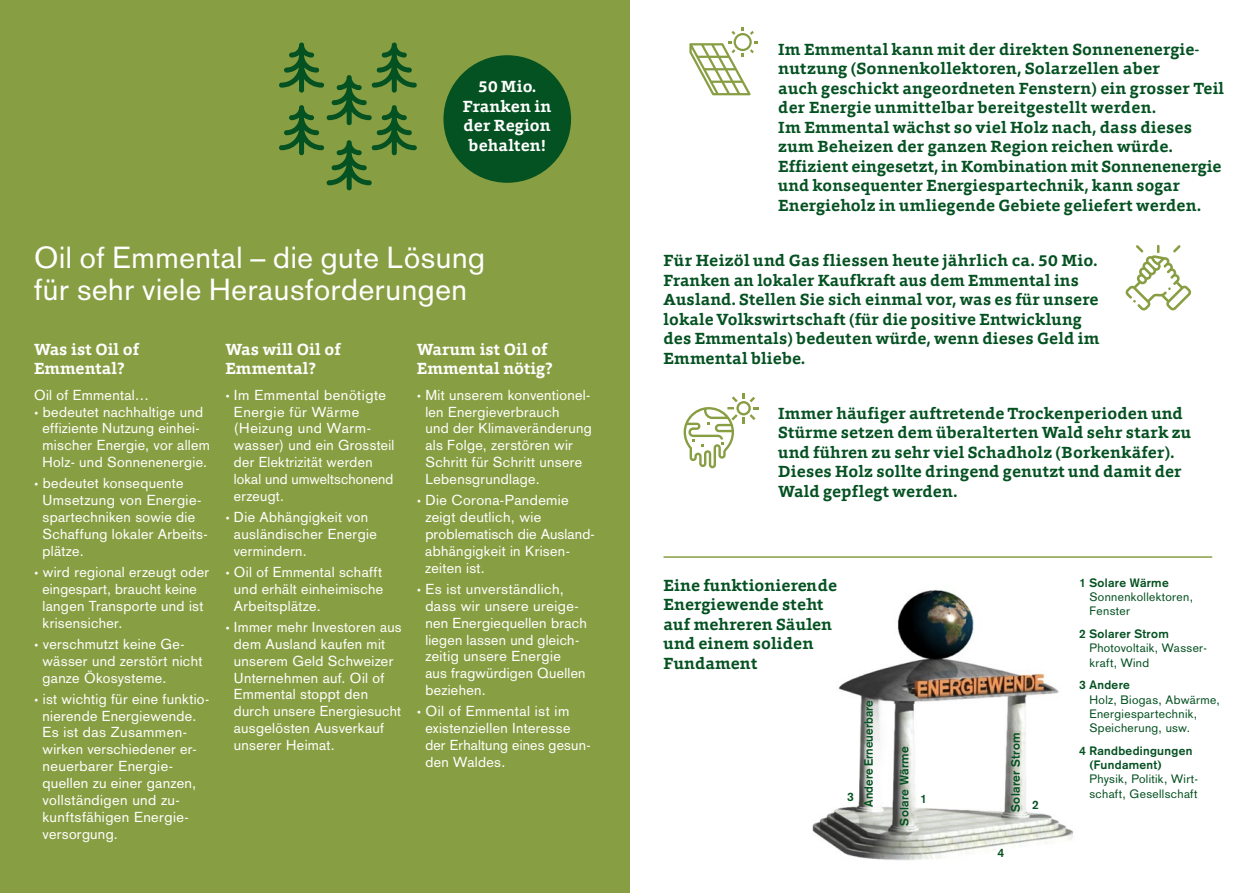
<style>
.page{position:relative;width:1259px;height:893px;background:#fff}
.page>*{position:absolute;margin:0;border:0;box-sizing:border-box;transform-origin:0 0}
.t1{font:30px/32.2px "Basic Commercial LT Std";letter-spacing:.02em;color:#fff}
.t2{font:700 16.5px/19.5px "Foro Rounded";letter-spacing:.01em;color:#045121}
.t3{font:700 16.5px/19.5px "Foro Rounded";color:#fff}
.t4{font:14.25px/16.8px "Basic Commercial LT Std";letter-spacing:.025em;color:#fff}
.t5{font:12px/14.2px "Basic Commercial LT Std";letter-spacing:.03em;color:#045121}
.t6{font:700 12px/14.2px "Basic Commercial LT Std";letter-spacing:.03em;color:#045121}
.t7{font:700 12px "Basic Commercial LT Std";letter-spacing:.005em;color:#045121}
.s1{font-family:"Foro";font-weight:300}
</style>
<div class="page">
<div style="left:0;top:0;width:629px;height:893px;background:#889e42"></div>
<hr style="left:663px;top:556px;width:549px;height:2px;background:#889e42">
<div style="left:443px;top:55px;width:128px;height:128px;background:#045121;border-radius:50%"></div>
<svg style="left:279px;top:43px;width:138px;height:147px"></svg>
<svg style="left:689px;top:27px;width:68px;height:68px"></svg>
<svg style="left:1125px;top:245px;width:66px;height:65px"></svg>
<svg style="left:683px;top:393px;width:75px;height:75px"></svg>
<img style="left:812px;top:589px;width:261px;height:272px">
<p class="t3" style="left:463px;top:76px;width:90px;text-align:center">50 Mio.<br>Franken in der Region behalten!</p>
<h1 class="t1" style="left:34px;top:241px;width:452px">Oil of Emmental – die gute Lösung für sehr viele Herausforderungen</h1>
<p class="t3" style="left:34px;top:339px;width:106px">Was ist Oil of<br>Emmental?</p>
<p class="t4" style="left:34px;top:386px;width:116px">Oil of Emmental…</p>
<p class="t4" style="left:34px;top:403px;width:177px;text-align:center"><span class="s1">•</span> bedeutet nachhaltige und effiziente Nutzung einhei&shy;mischer Energie, vor allem<br>Holz- und Sonnenenergie.</p>
<p class="t4" style="left:43px;top:475px;width:167px;text-indent:-9px"><span class="s1">•</span> bedeutet konsequente<br>Umsetzung von Energie&shy;spartechniken sowie die<br>Schaffung lokaler Arbeits&shy;plätze.</p>
<p class="t4" style="left:43px;top:564px;width:168px;text-indent:-9px"><span class="s1">•</span> wird regional erzeugt oder eingespart, braucht keine langen Transporte und ist krisensicher.</p>
<p class="t4" style="left:43px;top:635px;width:161px;text-indent:-9px"><span class="s1">•</span> verschmutzt keine Ge&shy;wässer und zerstört nicht ganze Ökosysteme.</p>
<p class="t4" style="left:43px;top:690px;width:168px;text-indent:-9px"><span class="s1">•</span> ist wichtig für eine funktio&shy;nierende Energiewende.<br>Es ist das Zusammen&shy;wirken verschiedener er&shy;neuerbarer Energie&shy;quellen zu einer ganzen, vollständigen und zu&shy;kunftsfähigen Energie&shy;versorgung.</p>
<p class="t3" style="left:225px;top:339px;width:117px">Was will Oil of<br>Emmental?</p>
<p class="t4" style="left:234px;top:386px;width:162px;text-indent:-9px"><span class="s1">•</span> Im Emmental benötigte<br>Energie für Wärme (Heizung und Warm&shy;wasser) und ein Grossteil der Elektrizität werden lokal und umweltschonend erzeugt.</p>
<p class="t4" style="left:234px;top:509px;width:145px;text-indent:-9px"><span class="s1">•</span> Die Abhängigkeit von ausländischer Energie vermindern.</p>
<p class="t4" style="left:234px;top:564px;width:151px;text-align:justify;text-indent:-9px"><span class="s1">•</span> Oil of Emmental schafft und erhält einheimische Arbeitsplätze.</p>
<p class="t4" style="left:234px;top:618px;width:169px;text-indent:-9px"><span class="s1">•</span> Immer mehr Investoren aus dem Ausland kaufen mit unserem Geld Schweizer<br>Unternehmen auf. Oil of<br>Emmental stoppt den durch unsere Energiesucht ausgelösten Ausverkauf unserer Heimat.</p>
<p class="t3" style="left:417px;top:339px;width:137px">Warum ist Oil of<br>Emmental nötig?</p>
<p class="t4" style="left:425px;top:386px;width:168px;text-indent:-9px"><span class="s1">•</span> Mit unserem konventionel&shy;len Energieverbrauch<br>und der Klimaveränderung als Folge, zerstören wir<br>Schritt für Schritt unsere<br>Lebensgrundlage.</p>
<p class="t4" style="left:425px;top:492px;width:171px;text-indent:-8px"><span class="s1">•</span> Die Corona-Pandemie zeigt deutlich, wie problematisch die Ausland&shy;abhängigkeit in Krisen&shy;zeiten ist.</p>
<p class="t4" style="left:425px;top:580px;width:163px;text-indent:-9px"><span class="s1">•</span> Es ist unverständlich, dass wir unsere ureige&shy;nen Energiequellen brach liegen lassen und gleich&shy;zeitig unsere Energie<br>aus fragwürdigen Quellen beziehen.</p>
<p class="t4" style="left:425px;top:703px;width:167px;text-indent:-9px"><span class="s1">•</span> Oil of Emmental ist im existenziellen Interesse der Erhaltung eines gesun&shy;den Waldes.</p>
<p class="t2" style="left:778px;top:39px;width:447px">Im Emmental kann mit der direkten Sonnenenergie&shy;nutzung (Sonnenkollektoren, Solarzellen aber<br>auch geschickt angeordneten Fenstern) ein grosser Teil der Energie unmittelbar bereitgestellt werden.<br>Im Emmental wächst so viel Holz nach, dass dieses zum Beheizen der ganzen Region reichen würde.<br>Effizient eingesetzt, in Kombination mit Sonnenenergie und konsequenter Energiespartechnik, kann sogar Energieholz in umliegende Gebiete geliefert werden.</p>
<p class="t2" style="left:663px;top:251px;width:437px">Für Heizöl und Gas fliessen heute jährlich ca. 50 Mio.<br>Franken an lokaler Kaufkraft aus dem Emmental ins Ausland. Stellen Sie sich einmal vor, was es für unsere lokale Volkswirtschaft (für die positive Entwicklung des Emmentals) bedeuten würde, wenn dieses Geld im Emmental bliebe.</p>
<p class="t2" style="left:778px;top:403px;width:414px">Immer häufiger auftretende Trockenperioden und Stürme setzen dem überalterten Wald sehr stark zu und führen zu sehr viel Schadholz (Borkenkäfer).<br>Dieses Holz sollte dringend genutzt und damit der Wald gepflegt werden.</p>
<p class="t2" style="left:663px;top:575px;width:175px">Eine funktionierende<br>Energiewende steht auf mehreren Säulen und einem soliden<br>Fundament</p>
<p class="t7" style="left:861px;top:807px;width:108px;rotate:-90deg">Andere Erneuerbare</p>
<p class="t6" style="left:897px;top:826px;width:81px;rotate:-90deg">Solare Wärme</p>
<p class="t6" style="left:847px;top:789px;width:8px">3</p>
<p class="t6" style="left:920px;top:792px;width:8px">1</p>
<p class="t6" style="left:1008px;top:812px;width:81px;rotate:-90deg">Solarer Strom</p>
<p class="t6" style="left:1032px;top:797px;width:8px">2</p>
<p class="t6" style="left:997px;top:845px;width:8px">4</p>
<p class="t6" style="left:1079px;top:575px;width:91px">1 Solare Wärme</p>
<p class="t5" style="left:1089px;top:590px;width:105px">Sonnenkollektoren,<br>Fenster</p>
<p class="t6" style="left:1079px;top:627px;width:91px">2 Solarer Strom</p>
<p class="t5" style="left:1089px;top:641px;width:119px">Photovoltaik, Wasser&shy;kraft, Wind</p>
<p class="t6" style="left:1079px;top:678px;width:52px">3 Andere</p>
<p class="t5" style="left:1089px;top:692px;width:132px">Holz, Biogas, Abwärme,<br>Energiespartechnik,<br>Speicherung, usw.</p>
<p class="t6" style="left:1089px;top:743px;width:104px;text-indent:-10px">4 Randbedingungen (Fundament)</p>
<p class="t5" style="left:1089px;top:772px;width:110px">Physik, Politik, Wirt&shy;schaft, Gesellschaft</p>
</div>
